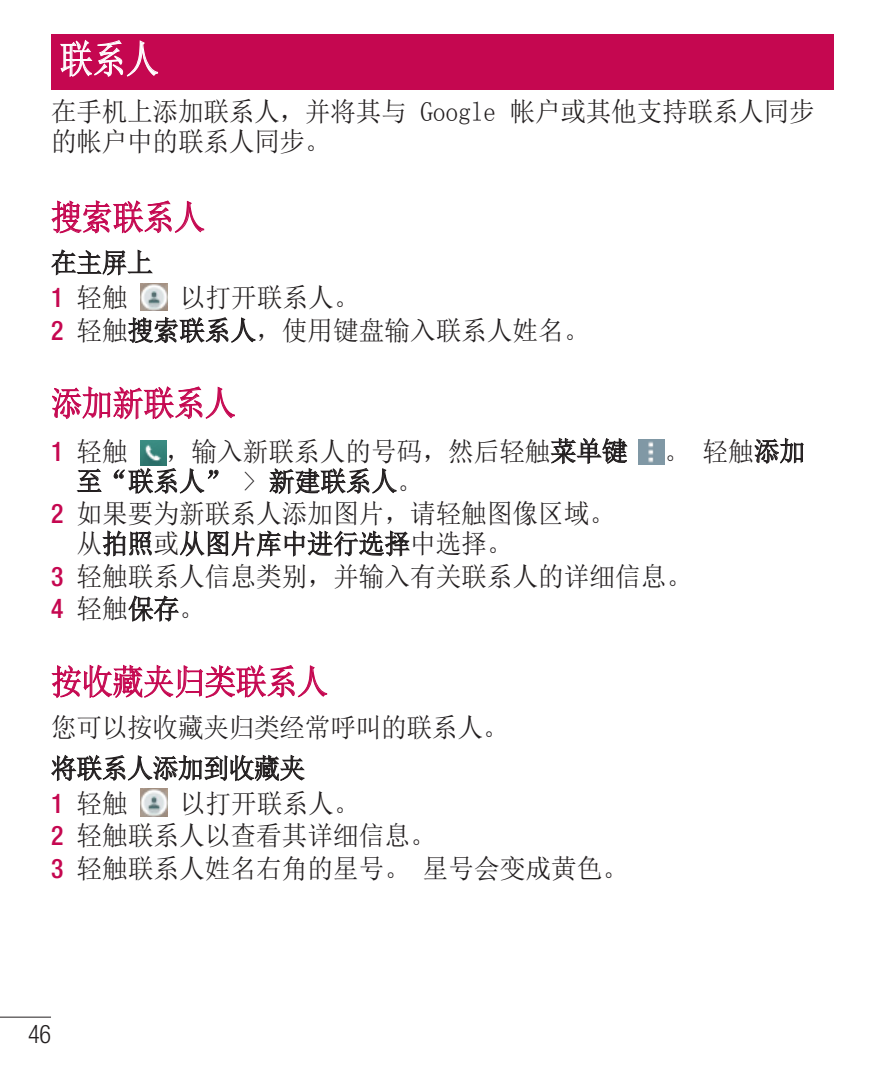
<style>
.page{position:relative;width:893px;height:1072px;background:#fff}
.page>*{position:absolute;margin:0;border:0;box-sizing:border-box;transform-origin:0 0}
.Head_01{font:39px "Sim Sun";color:#fff;scale:.85 1}
.M_head_02{font:34.5px "Sim Sun";letter-spacing:-.01em;color:#c50750;scale:.9 1}
.main_Num{font:27px/30px "Sim Sun";color:#231f20;scale:.95 1}
.main{font:27px/30px "Sim Sun";letter-spacing:-.01em;color:#231f20;scale:.95 1}
.t1{font:300 condensed 25.5px "Helvetica Neue LT Pro";color:#231f20;scale:.95 1}
.s1{font-family:"Helvetica Neue LT Pro";font-weight:500;font-stretch:condensed;color:#c50750}
</style>
<div class="page">
<hr style="left:0;top:1016px;width:51px;height:1px;background:#231f20">
<div style="left:51px;top:34px;width:782px;height:55px;background:#c50750"></div>
<svg style="left:60px;top:40px;width:98px;height:37px"></svg>
<svg style="left:51px;top:200px;width:153px;height:33px"></svg>
<svg style="left:51px;top:249px;width:102px;height:27px"></svg>
<img style="left:141px;top:283px;width:26px;height:28px">
<svg style="left:128px;top:317px;width:128px;height:26px"></svg>
<svg style="left:52px;top:386px;width:183px;height:33px"></svg>
<img style="left:141px;top:440px;width:25px;height:26px">
<svg style="left:550px;top:437px;width:78px;height:27px"></svg>
<img style="left:639px;top:439px;width:25px;height:26px">
<svg style="left:754px;top:437px;width:50px;height:27px"></svg>
<svg style="left:76px;top:468px;width:26px;height:24px"></svg>
<svg style="left:113px;top:467px;width:106px;height:27px"></svg>
<svg style="left:269px;top:467px;width:128px;height:27px"></svg>
<svg style="left:102px;top:530px;width:50px;height:26px"></svg>
<svg style="left:180px;top:530px;width:230px;height:27px"></svg>
<svg style="left:128px;top:595px;width:51px;height:27px"></svg>
<svg style="left:51px;top:664px;width:276px;height:34px"></svg>
<svg style="left:51px;top:754px;width:254px;height:27px"></svg>
<img style="left:141px;top:788px;width:26px;height:28px">
<p class="Head_01" style="left:60px;top:39px;width:119px">联系人</p>
<p class="main" style="left:51px;top:97px;width:805px">在手机上添加联系人，并将其与 Google 帐户或其他支持联系人同步的帐户中的联系人同步。</p>
<p class="M_head_02" style="left:51px;top:200px;width:173px">搜索联系人</p>
<p class="main" style="left:51px;top:247px;width:109px">在主屏上</p>
<p class="main_Num" style="left:51px;top:283px;width:82px"><span class="s1">1</span> 轻触</p>
<p class="main_Num" style="left:180px;top:283px;width:190px">以打开联系人。</p>
<p class="main_Num" style="left:51px;top:315px;width:568px"><span class="s1">2</span> 轻触搜索联系人，使用键盘输入联系人姓名。</p>
<p class="M_head_02" style="left:51px;top:386px;width:207px">添加新联系人</p>
<p class="main_Num" style="left:51px;top:436px;width:82px"><span class="s1">1</span> 轻触</p>
<p class="main_Num" style="left:166px;top:436px;width:488px">，输入新联系人的号码，然后轻触菜单键</p>
<p class="main_Num" style="left:664px;top:436px;width:150px">。 轻触添加</p>
<p class="main_Num" style="left:77px;top:466px;width:366px">至“联系人” &gt; 新建联系人。</p>
<p class="main_Num" style="left:77px;top:498px;width:568px;text-indent:-26px"><span class="s1">2</span> 如果要为新联系人添加图片，请轻触图像区域。从拍照或从图片库中进行选择中选择。</p>
<p class="main_Num" style="left:51px;top:561px;width:676px"><span class="s1">3</span> 轻触联系人信息类别，并输入有关联系人的详细信息。</p>
<p class="main_Num" style="left:51px;top:593px;width:163px"><span class="s1">4</span> 轻触保存。</p>
<p class="M_head_02" style="left:51px;top:664px;width:309px">按收藏夹归类联系人</p>
<p class="main" style="left:51px;top:712px;width:483px">您可以按收藏夹归类经常呼叫的联系人。</p>
<p class="main" style="left:51px;top:753px;width:269px">将联系人添加到收藏夹</p>
<p class="main_Num" style="left:51px;top:788px;width:82px"><span class="s1">1</span> 轻触</p>
<p class="main_Num" style="left:180px;top:788px;width:190px">以打开联系人。</p>
<p class="main_Num" style="left:51px;top:820px;width:406px"><span class="s1">2</span> 轻触联系人以查看其详细信息。</p>
<p class="main_Num" style="left:51px;top:853px;width:609px"><span class="s1">3</span> 轻触联系人姓名右角的星号。 星号会变成黄色。</p>
<p class="t1" style="left:28px;top:1019px;width:26px">46</p>
</div>
